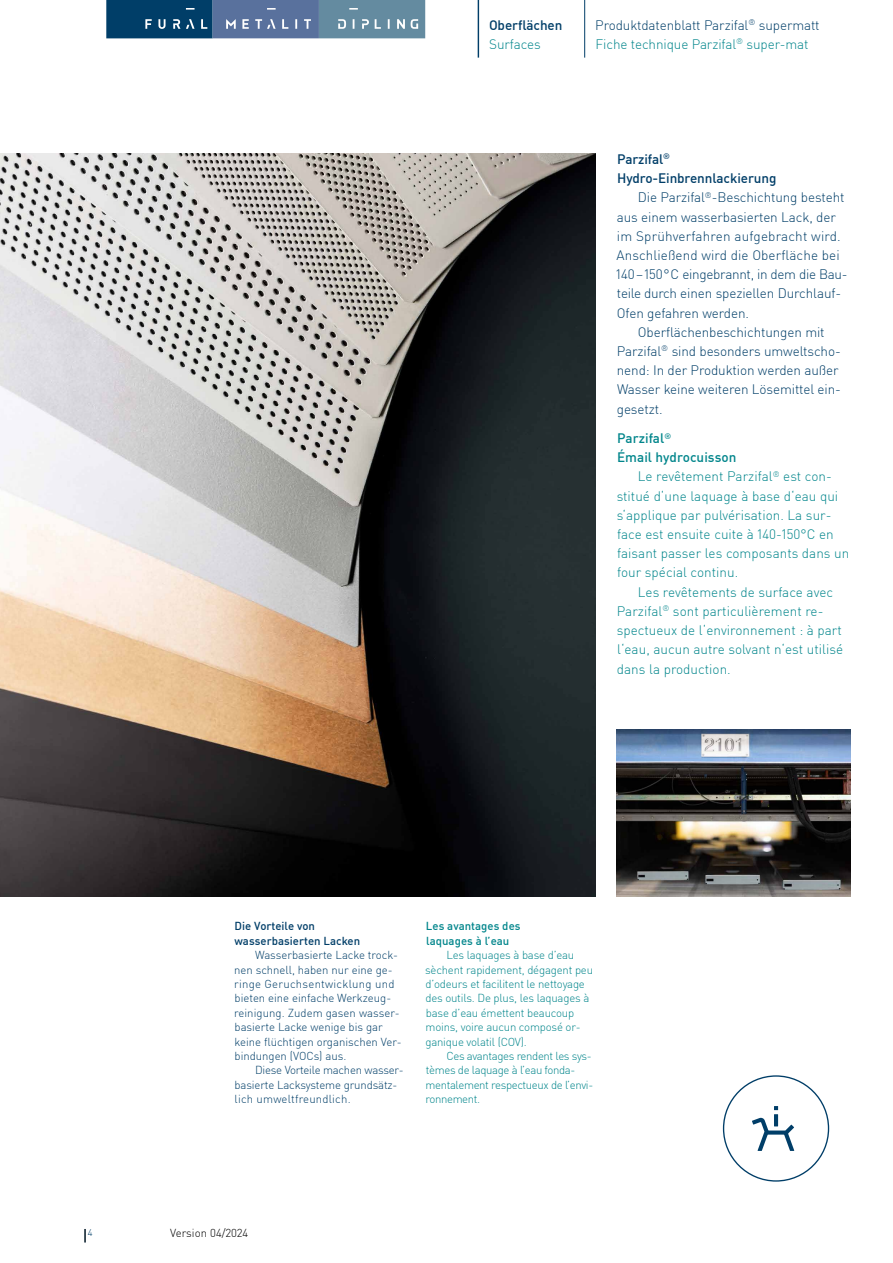
<style>
.page{position:relative;width:893px;height:1263px;background:#fff}
.page>*{position:absolute;margin:0;border:0;box-sizing:border-box;transform-origin:0 0}
.t1{font:300 13.5px "DIN Pro";color:#00858b}
.t2{font:300 13.5px "DIN Pro";letter-spacing:-.01em;color:#003e68}
.t3{font:500 13.5px "DIN Pro";letter-spacing:-.005em;color:#003e68}
.t4{font:300 13.5px "DIN Pro";letter-spacing:.01em;color:#003e68}
.t5{font:500 13.5px "DIN Pro";letter-spacing:.005em;color:#00858b}
.t6{font:300 11.4px/14.4px "DIN Pro";letter-spacing:-.005em;color:#003e68}
.t7{font:300 11.4px/14.4px "DIN Pro";letter-spacing:-.02em;color:#00858b}
.t8{font:500 11.4px/14.4px "DIN Pro";letter-spacing:.005em;color:#003e68}
.t9{font:500 11.4px/14.4px "DIN Pro";letter-spacing:.005em;color:#00858b}
.t10{font:300 11.4px "DIN Pro";color:#000}
.t11{font:300 9.6px "DIN Pro";color:#003e68}
</style>
<div class="page">
<img style="left:0;top:154px;width:595px;height:743px">
<img style="left:617px;top:730px;width:233px;height:167px">
<svg style="left:85px;top:1229px;width:1px;height:13px"></svg>
<hr style="left:584px;top:0;width:1px;height:58px;background:#003e68">
<hr style="left:478px;top:0;width:1px;height:58px;background:#003e68">
<svg style="left:723px;top:1075px;width:106px;height:106px"></svg>
<svg style="left:106px;top:0;width:319px;height:38px;background:#497092"></svg>
<p class="t3" style="left:489px;top:14px;width:75px">Oberflächen</p>
<p class="t1" style="left:489px;top:34px;width:53px">Surfaces</p>
<p class="t2" style="left:595px;top:14px;width:226px">Produktdatenblatt Parzifal<sup>®</sup> supermatt</p>
<p class="t1" style="left:596px;top:34px;width:214px">Fiche technique Parzifal<sup>®</sup> super-mat</p>
<p class="t3" style="left:617px;top:149px;width:54px">Parzifal<sup>®</sup></p>
<p class="t3" style="left:617px;top:168px;width:161px">Hydro-Einbrennlackierung</p>
<p class="t2" style="left:638px;top:187px;width:208px">Die Parzifal<sup>®</sup>-Beschichtung besteht</p>
<p class="t2" style="left:617px;top:206px;width:221px">aus einem wasserbasierten Lack, der</p>
<p class="t4" style="left:617px;top:226px;width:225px">im Sprühverfahren aufgebracht wird.</p>
<p class="t2" style="left:616px;top:245px;width:225px">Anschließend wird die Oberfläche bei</p>
<p class="t2" style="left:616px;top:264px;width:233px">140–150°C eingebrannt, in dem die Bau-</p>
<p class="t2" style="left:617px;top:283px;width:226px">teile durch einen speziellen Durchlauf-</p>
<p class="t2" style="left:617px;top:302px;width:134px">Ofen gefahren werden.</p>
<p class="t2" style="left:638px;top:322px;width:188px">Oberflächenbeschichtungen mit</p>
<p class="t2" style="left:617px;top:341px;width:225px">Parzifal<sup>®</sup> sind besonders umweltscho-</p>
<p class="t2" style="left:617px;top:360px;width:223px">nend: In der Produktion werden außer</p>
<p class="t2" style="left:617px;top:379px;width:225px">Wasser keine weiteren Lösemittel ein-</p>
<p class="t2" style="left:617px;top:398px;width:47px">gesetzt.</p>
<p class="t5" style="left:617px;top:428px;width:55px">Parzifal<sup>®</sup></p>
<p class="t5" style="left:617px;top:447px;width:121px">Émail hydrocuisson</p>
<p class="t1" style="left:638px;top:466px;width:196px">Le revêtement Parzifal<sup>®</sup> est con-</p>
<p class="t1" style="left:617px;top:486px;width:223px">stitué d‘une laquage à base d‘eau qui</p>
<p class="t1" style="left:617px;top:505px;width:216px">s‘applique par pulvérisation. La sur-</p>
<p class="t1" style="left:617px;top:524px;width:218px">face est ensuite cuite à 140-150°C en</p>
<p class="t1" style="left:617px;top:543px;width:234px">faisant passer les composants dans un</p>
<p class="t1" style="left:617px;top:562px;width:123px">four spécial continu.</p>
<p class="t1" style="left:638px;top:582px;width:197px">Les revêtements de surface avec</p>
<p class="t1" style="left:617px;top:601px;width:208px">Parzifal<sup>®</sup> sont particulièrement re-</p>
<p class="t1" style="left:617px;top:620px;width:227px">spectueux de l‘environnement : à part</p>
<p class="t1" style="left:617px;top:639px;width:228px">l‘eau, aucun autre solvant n‘est utilisé</p>
<p class="t1" style="left:617px;top:658px;width:116px">dans la production.</p>
<p class="t8" style="left:235px;top:918px;width:127px">Die Vorteile von wasserbasierten Lacken</p>
<p class="t6" style="left:234px;top:947px;width:169px;text-indent:21px">Wasserbasierte Lacke trock&shy;nen schnell, haben nur eine ge&shy;ringe Geruchsentwicklung und bieten eine einfache Werkzeug&shy;reinigung. Zudem gasen wasser&shy;basierte Lacke wenige bis gar keine flüchtigen organischen Ver&shy;bindungen (VOCs) aus.</p>
<p class="t6" style="left:235px;top:1062px;width:171px;text-indent:21px">Diese Vorteile machen wasser&shy;basierte Lacksysteme grundsätz&shy;lich umweltfreundlich.</p>
<p class="t9" style="left:426px;top:918px;width:96px">Les avantages des laquages à l’eau</p>
<p class="t7" style="left:425px;top:947px;width:169px;text-indent:21px">Les laquages à base d’eau sèchent rapidement, dégagent peu d’odeurs et facilitent le nettoyage des outils. De plus, les laquages à base d’eau émettent beaucoup moins, voire aucun composé or&shy;ganique volatil (COV).</p>
<p class="t7" style="left:425px;top:1048px;width:169px;text-indent:21px">Ces avantages rendent les sys&shy;tèmes de laquage à l’eau fonda&shy;mentalement respectueux de l’envi&shy;ronnement.</p>
<p class="t11" style="left:88px;top:1225px;width:6px">4</p>
<p class="t10" style="left:170px;top:1224px;width:80px">Version 04/2024</p>
</div>
